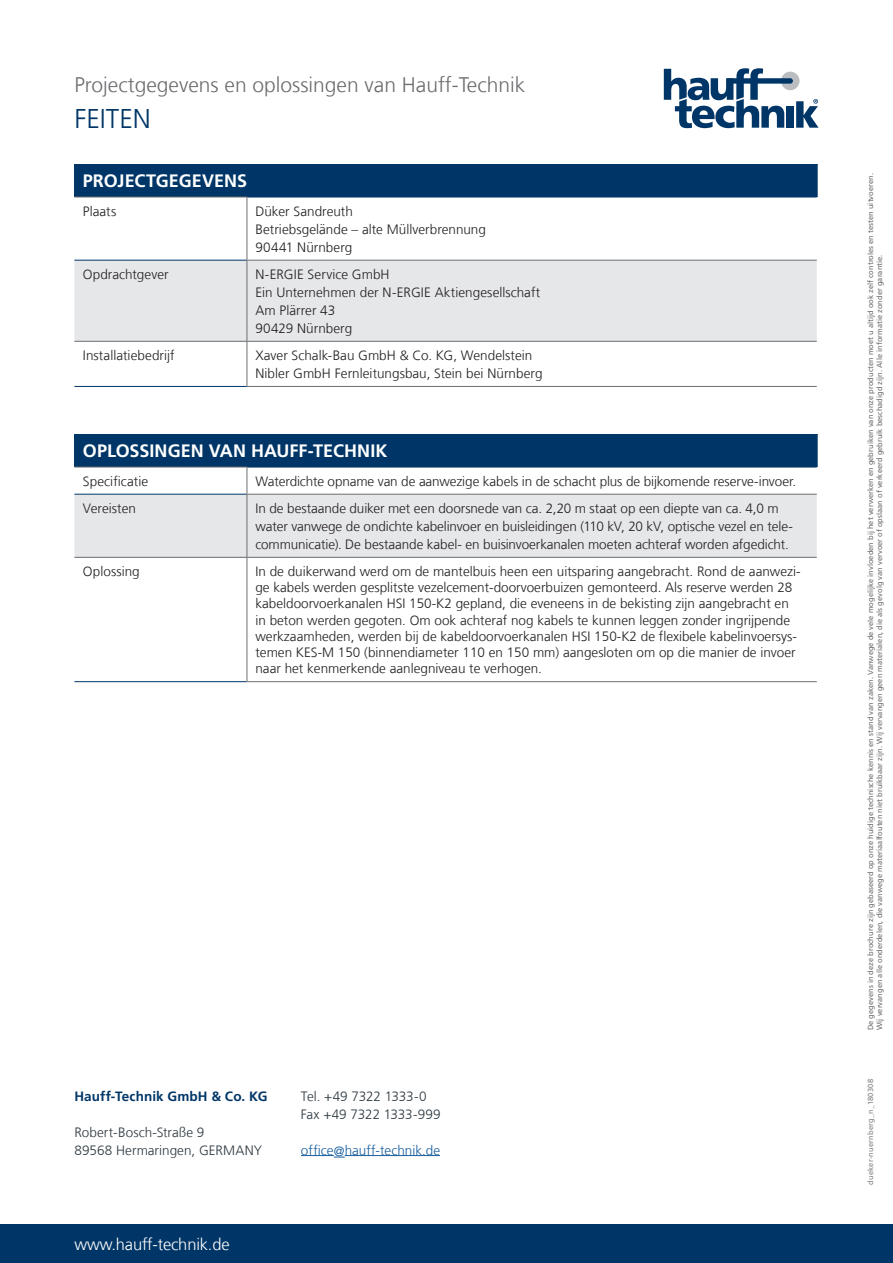
<style>
.page{position:relative;width:893px;height:1263px;background:#fff}
.page>*{position:absolute;margin:0;border:0;box-sizing:border-box;transform-origin:0 0}
.t1{font:300 27px "Frutigerfor Hauff";color:#003667}
.t2{font:300 21px "Frutigerfor Hauff";color:#6c6d70}
.t3{font:700 18px "Frutigerfor Hauff";letter-spacing:.005em;color:#fff}
.t4{font:300 16.5px "Frutigerfor Hauff";letter-spacing:-.01em;color:#fff}
.t5{font:300 13.5px/18px "Frutigerfor Hauff";color:#231f20}
.t6{font:300 13.5px/18px "Frutigerfor Hauff";color:#2c3840}
.t7{font:700 13.5px "Frutigerfor Hauff";letter-spacing:.005em;color:#003667}
.t8{font:300 13.5px "Frutigerfor Hauff";color:#175d9e}
.t9{font:7.5px/9px "Frutigerfor Hauff";color:#6c6d70}
.t10{font:7.5px "Frutigerfor Hauff";letter-spacing:.025em;color:#808285}
</style>
<div class="page">
<div style="left:0;top:1225px;width:893px;height:38px;background:#003667"></div>
<svg style="left:664px;top:68px;width:155px;height:60px"></svg>
<hr style="left:301px;top:1155px;width:33px;height:1px;background:#175d9e">
<hr style="left:345px;top:1155px;width:95px;height:1px;background:#175d9e">
<div style="left:74px;top:434px;width:744px;height:33px;background:#003667"></div>
<svg style="left:74px;top:468px;width:743px;height:213px"></svg>
<div style="left:74px;top:495px;width:743px;height:62px;background:#e6e7e9"></div>
<hr style="left:74px;top:467px;width:173px;height:1px;background:#6c6d70">
<hr style="left:247px;top:494px;width:570px;height:1px;background:#6c6d70">
<hr style="left:74px;top:557px;width:173px;height:1px;background:#6c6d70">
<hr style="left:247px;top:557px;width:570px;height:1px;background:#6c6d70">
<hr style="left:247px;top:681px;width:570px;height:1px;background:#6c6d70">
<svg style="left:247px;top:468px;width:1px;height:26px"></svg>
<hr style="left:247px;top:495px;width:1px;height:62px;background:#6c6d70">
<hr style="left:247px;top:558px;width:1px;height:123px;background:#6c6d70">
<hr style="left:74px;top:494px;width:173px;height:1px;background:#003667">
<hr style="left:74px;top:681px;width:173px;height:1px;background:#003667">
<hr style="left:247px;top:467px;width:570px;height:1px;background:#003667">
<div style="left:74px;top:164px;width:744px;height:33px;background:#003667"></div>
<svg style="left:74px;top:198px;width:743px;height:188px"></svg>
<div style="left:74px;top:261px;width:743px;height:80px;background:#e6e7e9"></div>
<hr style="left:74px;top:197px;width:173px;height:1px;background:#6c6d70">
<hr style="left:247px;top:260px;width:570px;height:1px;background:#6c6d70">
<hr style="left:74px;top:341px;width:173px;height:1px;background:#6c6d70">
<hr style="left:247px;top:341px;width:570px;height:1px;background:#6c6d70">
<hr style="left:247px;top:386px;width:570px;height:1px;background:#6c6d70">
<hr style="left:247px;top:197px;width:1px;height:63px;background:#6c6d70">
<hr style="left:247px;top:261px;width:1px;height:80px;background:#6c6d70">
<hr style="left:247px;top:342px;width:1px;height:44px;background:#6c6d70">
<hr style="left:74px;top:260px;width:173px;height:1px;background:#003667">
<hr style="left:74px;top:386px;width:173px;height:1px;background:#003667">
<hr style="left:247px;top:197px;width:570px;height:1px;background:#003667">
<h2 class="t2" style="left:74px;top:72px;width:452px">Projectgegevens en oplossingen van Hauff-Technik</h2>
<h1 class="t1" style="left:74px;top:102px;width:78px">FEITEN</h1>
<h3 class="t3" style="left:83px;top:170px;width:166px">PROJECTGEGEVENS</h3>
<p class="t5" style="left:83px;top:202px;width:35px">Plaats</p>
<p class="t5" style="left:255px;top:202px;width:232px">Düker Sandreuth<br>Betriebsgelände – alte Müllverbrennung<br>90441 Nürnberg</p>
<p class="t5" style="left:83px;top:265px;width:87px">Opdrachtgever</p>
<p class="t5" style="left:255px;top:265px;width:286px">N-ERGIE Service GmbH<br>Ein Unternehmen der N-ERGIE Aktiengesellschaft<br>Am Plärrer 43<br>90429 Nürnberg</p>
<p class="t5" style="left:83px;top:346px;width:93px">Installatiebedrijf</p>
<p class="t5" style="left:255px;top:346px;width:289px">Xaver Schalk-Bau GmbH &amp; Co. KG, Wendelstein<br>Nibler GmbH Fernleitungsbau, Stein bei Nürnberg</p>
<h3 class="t3" style="left:83px;top:440px;width:306px">OPLOSSINGEN VAN HAUFF-TECHNIK</h3>
<p class="t5" style="left:83px;top:472px;width:67px">Specificatie</p>
<p class="t5" style="left:255px;top:472px;width:542px">Waterdichte opname van de aanwezige kabels in de schacht plus de bijkomende reserve-invoer.</p>
<p class="t5" style="left:83px;top:499px;width:55px">Vereisten</p>
<p class="t5" style="left:255px;top:499px;width:539px">In de bestaande duiker met een doorsnede van ca. 2,20 m staat op een diepte van ca. 4,0 m water vanwege de ondichte kabelinvoer en buisleidingen (110 kV, 20 kV, optische vezel en tele&shy;communicatie). De bestaande kabel- en buisinvoerkanalen moeten achteraf worden afgedicht.</p>
<p class="t5" style="left:83px;top:562px;width:58px">Oplossing</p>
<p class="t5" style="left:255px;top:563px;width:547px;line-height:16.2px">In de duikerwand werd om de mantelbuis heen een uitsparing aangebracht. Rond de aanwezi&shy;ge kabels werden gesplitste vezelcement-doorvoerbuizen gemonteerd. Als reserve werden 28 kabeldoorvoerkanalen HSI 150-K2 gepland, die eveneens in de bekisting zijn aangebracht en in beton werden gegoten. Om ook achteraf nog kabels te kunnen leggen zonder ingrijpende werkzaamheden, werden bij de kabeldoorvoerkanalen HSI 150-K2 de flexibele kabelinvoersys&shy;temen KES-M 150 (binnendiameter 110 en 150 mm) aangesloten om op die manier de invoer naar het kenmerkende aanlegniveau te verhogen.</p>
<p class="t7" style="left:74px;top:1087px;width:195px">Hauff-Technik GmbH &amp; Co. KG</p>
<p class="t6" style="left:74px;top:1123px;width:189px">Robert-Bosch-Straße 9<br>89568 Hermaringen, GERMANY</p>
<p class="t4" style="left:74px;top:1234px;width:157px">www.hauff-technik.de</p>
<p class="t6" style="left:301px;top:1087px;width:141px">Tel. +49 7322 1333-0<br>Fax +49 7322 1333-999</p>
<p class="t8" style="left:301px;top:1141px;width:141px">office@hauff-technik.de</p>
<p class="t9" style="left:866px;top:1030px;width:858px;rotate:-90deg">De gegevens in deze brochure zijn gebaseerd op onze huidige technische kennis en stand van zaken. Vanwege de vele mogelijke invloeden bij het verwerken en gebruiken van onze producten moet u altijd ook zelf controles en testen uitvoeren.<br>Wij vervangen alle onderdelen, die vanwege materiaalfouten niet bruikbaar zijn. Wij vervangen geen materialen, die als gevolg van vervoer of opslaan of verkeerd gebruik beschadigd zijn. Alle informatie zonder garantie.</p>
<p class="t10" style="left:866px;top:1184px;width:107px;rotate:-90deg">dueker-nuernberg_n_180308</p>
</div>
